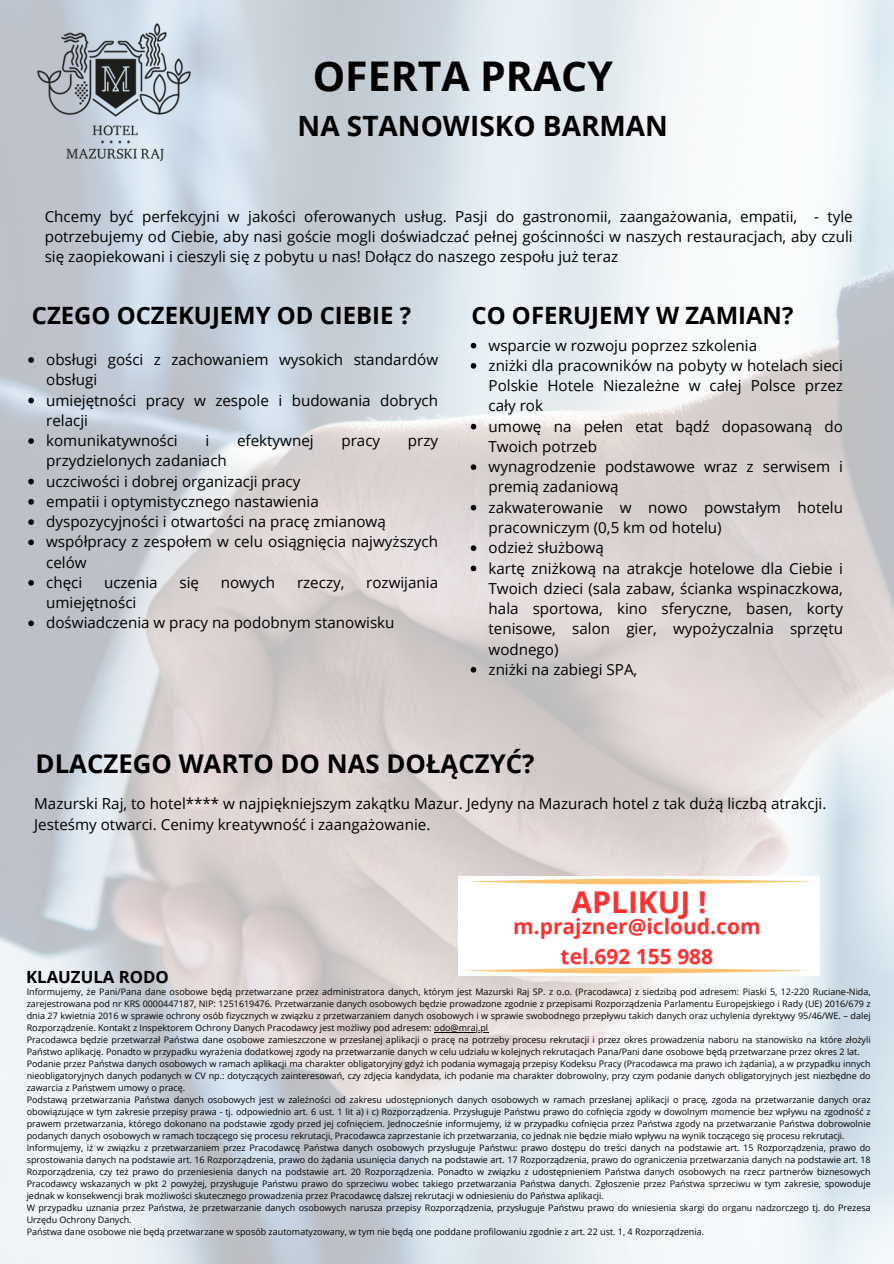
<style>
.page{position:relative;width:894px;height:1264px;background:#fff}
.page>*{position:absolute;margin:0;border:0;box-sizing:border-box;transform-origin:0 0}
.t1{font:700 40.95px "Open Sans";color:#000}
.t2{font:700 30px "Open Sans";color:#ff3131}
.t3{font:700 28.05px "Open Sans";color:#000}
.t4{font:700 25.8px "Open Sans";color:#000}
.t5{font:700 23.85px "Open Sans";color:#000}
.t6{font:700 21px/29.2px "Open Sans";color:#ff3131;text-align:center}
.t7{font:700 16.8px "Open Sans";color:#000}
.t8{font:15.15px/20.2px "Open Sans";color:#000}
.t9{font:9px/12px "Open Sans";color:#000}
</style>
<div class="page">
<img style="left:0;top:0;width:893px;height:1263px">
<div style="left:458px;top:876px;width:361px;height:99px;background:#fff"></div>
<svg style="left:468px;top:878px;width:346px;height:6px"></svg>
<svg style="left:464px;top:967px;width:345px;height:6px"></svg>
<svg style="left:28px;top:357px;width:6px;height:6px"></svg>
<svg style="left:28px;top:398px;width:6px;height:5px"></svg>
<svg style="left:28px;top:438px;width:6px;height:6px"></svg>
<svg style="left:28px;top:479px;width:6px;height:5px"></svg>
<svg style="left:28px;top:499px;width:6px;height:5px"></svg>
<svg style="left:28px;top:519px;width:6px;height:6px"></svg>
<svg style="left:28px;top:539px;width:6px;height:6px"></svg>
<svg style="left:28px;top:580px;width:6px;height:5px"></svg>
<svg style="left:28px;top:620px;width:6px;height:6px"></svg>
<svg style="left:470px;top:343px;width:6px;height:5px"></svg>
<svg style="left:470px;top:363px;width:6px;height:5px"></svg>
<svg style="left:470px;top:424px;width:6px;height:5px"></svg>
<svg style="left:470px;top:464px;width:6px;height:6px"></svg>
<svg style="left:470px;top:505px;width:6px;height:5px"></svg>
<svg style="left:470px;top:545px;width:6px;height:6px"></svg>
<svg style="left:470px;top:565px;width:6px;height:6px"></svg>
<svg style="left:470px;top:667px;width:6px;height:5px"></svg>
<hr style="left:434px;top:1031px;width:54px;height:1px;background:#000">
<img style="left:20px;top:7px;width:187px;height:179px">
<p class="t1" style="left:312px;top:48px;width:301px">OFERTA PRACY</p>
<h1 class="t3" style="left:297px;top:106px;width:372px">NA STANOWISKO BARMAN</h1>
<h2 class="t8" style="left:45px;top:206px;width:809px;text-align:justify">Chcemy być perfekcyjni w jakości oferowanych usług. Pasji do gastronomii, zaangażowania, empatii, - tyle potrzebujemy od Ciebie, aby nasi goście mogli doświadczać pełnej gościnności w naszych restauracjach, aby czuli się zaopiekowani i cieszyli się z pobytu u nas! Dołącz do naszego zespołu już teraz</h2>
<h6 class="t5" style="left:32px;top:298px;width:381px">CZEGO OCZEKUJEMY OD CIEBIE ?</h6>
<h3 class="t8" style="left:46px;top:349px;width:393px">obsługi gości z zachowaniem wysokich standardów obsługi</h3>
<p class="t8" style="left:46px;top:389px;width:393px">umiejętności pracy w zespole i budowania dobrych relacji</p>
<p class="t8" style="left:46px;top:430px;width:133px">komunikatywności</p>
<p class="t8" style="left:205px;top:430px;width:5px">i</p>
<p class="t8" style="left:237px;top:430px;width:78px">efektywnej</p>
<p class="t8" style="left:341px;top:430px;width:40px">pracy</p>
<p class="t8" style="left:408px;top:430px;width:32px">przy</p>
<p class="t8" style="left:46px;top:450px;width:182px">przydzielonych zadaniach</p>
<p class="t8" style="left:46px;top:470px;width:256px">uczciwości i dobrej organizacji pracy</p>
<p class="t8" style="left:46px;top:491px;width:274px">empatii i optymistycznego nastawienia</p>
<p class="t8" style="left:46px;top:511px;width:341px">dyspozycyjności i otwartości na pracę zmianową</p>
<p class="t8" style="left:46px;top:531px;width:393px">współpracy z zespołem w celu osiągnięcia najwyższych celów</p>
<p class="t8" style="left:46px;top:572px;width:38px">chęci</p>
<p class="t8" style="left:104px;top:572px;width:55px">uczenia</p>
<p class="t8" style="left:179px;top:572px;width:21px">się</p>
<p class="t8" style="left:221px;top:572px;width:56px">nowych</p>
<p class="t8" style="left:297px;top:572px;width:49px">rzeczy,</p>
<p class="t8" style="left:366px;top:572px;width:73px">rozwijania</p>
<p class="t8" style="left:46px;top:592px;width:92px">umiejętności</p>
<p class="t8" style="left:46px;top:612px;width:350px">doświadczenia w pracy na podobnym stanowisku</p>
<p class="t5" style="left:471px;top:298px;width:323px">CO OFERUJEMY W ZAMIAN?</p>
<h3 class="t8" style="left:488px;top:334px;width:270px">wsparcie w rozwoju poprzez szkolenia</h3>
<p class="t8" style="left:488px;top:355px;width:356px;text-align:justify">zniżki dla pracowników na pobyty w hotelach sieci Polskie Hotele Niezależne w całej Polsce przez cały rok</p>
<p class="t8" style="left:488px;top:415px;width:356px">umowę na pełen etat bądź dopasowaną do<br>Twoich potrzeb</p>
<p class="t8" style="left:488px;top:456px;width:356px">wynagrodzenie podstawowe wraz z serwisem i premią zadaniową</p>
<p class="t8" style="left:488px;top:496px;width:356px">zakwaterowanie w nowo powstałym hotelu pracowniczym (0,5 km od hotelu)</p>
<p class="t8" style="left:488px;top:537px;width:117px">odzież służbową</p>
<p class="t8" style="left:488px;top:557px;width:356px;text-align:justify">kartę zniżkową na atrakcje hotelowe dla Ciebie i Twoich dzieci (sala zabaw, ścianka wspinaczkowa, hala sportowa, kino sferyczne, basen, korty tenisowe, salon gier, wypożyczalnia sprzętu wodnego)</p>
<p class="t8" style="left:488px;top:658px;width:150px">zniżki na zabiegi SPA,</p>
<p class="t4" style="left:36px;top:745px;width:500px">DLACZEGO WARTO DO NAS DOŁĄCZYĆ?</p>
<h3 class="t8" style="left:34px;top:793px;width:793px">Mazurski Raj, to hotel**** w najpiękniejszym zakątku Mazur. Jedyny na Mazurach hotel z tak dużą liczbą atrakcji.<br>Jesteśmy otwarci. Cenimy kreatywność i zaangażowanie.</h3>
<p class="t2" style="left:571px;top:881px;width:137px">APLIKUJ !</p>
<p class="t6" style="left:513px;top:911px;width:249px">m.prajzner@icloud.com tel.692 155 988</p>
<h6 class="t7" style="left:26px;top:965px;width:144px">KLAUZULA RODO</h6>
<h5 class="t9" style="left:27px;top:985px;width:845px;text-align:justify">Informujemy, że Pani/Pana dane osobowe będą przetwarzane przez administratora danych, którym jest Mazurski Raj SP. z o.o. (Pracodawca) z siedzibą pod adresem: Piaski 5, 12-220 Ruciane-Nida, zarejestrowana pod nr KRS 0000447187, NIP: 1251619476. Przetwarzanie danych osobowych będzie prowadzone zgodnie z przepisami Rozporządzenia Parlamentu Europejskiego i Rady (UE) 2016/679 z dnia 27 kwietnia 2016 w sprawie ochrony osób fizycznych w związku z przetwarzaniem danych osobowych i w sprawie swobodnego przepływu takich danych oraz uchylenia dyrektywy 95/46/WE. – dalej Rozporządzenie. Kontakt z Inspektorem Ochrony Danych Pracodawcy jest możliwy pod adresem: odo@mraj.pl</h5>
<p class="t9" style="left:27px;top:1033px;width:845px">Pracodawca będzie przetwarzał Państwa dane osobowe zamieszczone w przesłanej aplikacji o pracę na potrzeby procesu rekrutacji i przez okres prowadzenia naboru na stanowisko na które złożyli Państwo aplikację. Ponadto w przypadku wyrażenia dodatkowej zgody na przetwarzanie danych w celu udziału w kolejnych rekrutacjach Pana/Pani dane osobowe będą przetwarzane przez okres 2 lat.<br>Podanie przez Państwa danych osobowych w ramach aplikacji ma charakter obligatoryjny gdyż ich podania wymagają przepisy Kodeksu Pracy (Pracodawca ma prawo ich żądania), a w przypadku innych nieobligatoryjnych danych podanych w CV np.: dotyczących zainteresowań, czy zdjęcia kandydata, ich podanie ma charakter dobrowolny, przy czym podanie danych obligatoryjnych jest niezbędne do</p>
<h2 class="t9" style="left:27px;top:1081px;width:845px">zawarcia z Państwem umowy o pracę.<br>Podstawą przetwarzania Państwa danych osobowych jest w zależności od zakresu udostępnionych danych osobowych w ramach przesłanej aplikacji o pracę, zgoda na przetwarzanie danych oraz obowiązujące w tym zakresie przepisy prawa - tj. odpowiednio art. 6 ust. 1 lit a) i c) Rozporządzenia. Przysługuje Państwu prawo do cofnięcia zgody w dowolnym momencie bez wpływu na zgodność z</h2>
<h4 class="t9" style="left:27px;top:1117px;width:845px">prawem przetwarzania, którego dokonano na podstawie zgody przed jej cofnięciem. Jednocześnie informujemy, iż w przypadku cofnięcia przez Państwa zgody na przetwarzanie Państwa dobrowolnie podanych danych osobowych w ramach toczącego się procesu rekrutacji, Pracodawca zaprzestanie ich przetwarzania, co jednak nie będzie miało wpływu na wynik toczącego się procesu rekrutacji.<br>Informujemy, iż w związku z przetwarzaniem przez Pracodawcę Państwa danych osobowych przysługuje Państwu: prawo dostępu do treści danych na podstawie art. 15 Rozporządzenia, prawo do sprostowania danych na podstawie art. 16 Rozporządzenia, prawo do żądania usunięcia danych na podstawie art. 17 Rozporządzenia, prawo do ograniczenia przetwarzania danych na podstawie art. 18</h4>
<p class="t9" style="left:27px;top:1165px;width:845px">Rozporządzenia, czy też prawo do przeniesienia danych na podstawie art. 20 Rozporządzenia. Ponadto w związku z udostępnieniem Państwa danych osobowych na rzecz partnerów biznesowych Pracodawcy wskazanych w pkt 2 powyżej, przysługuje Państwu prawo do sprzeciwu wobec takiego przetwarzania Państwa danych. Zgłoszenie przez Państwa sprzeciwu w tym zakresie, spowoduje jednak w konsekwencji brak możliwości skutecznego prowadzenia przez Pracodawcę dalszej rekrutacji w odniesieniu do Państwa aplikacji.<br>W przypadku uznania przez Państwa, że przetwarzanie danych osobowych narusza przepisy Rozporządzenia, przysługuje Państwu prawo do wniesienia skargi do organu nadzorczego tj. do Prezesa Urzędu Ochrony Danych.</p>
<p class="t9" style="left:27px;top:1225px;width:678px">Państwa dane osobowe nie będą przetwarzane w sposób zautomatyzowany, w tym nie będą one poddane profilowaniu zgodnie z art. 22 ust. 1, 4 Rozporządzenia.</p>
</div>
